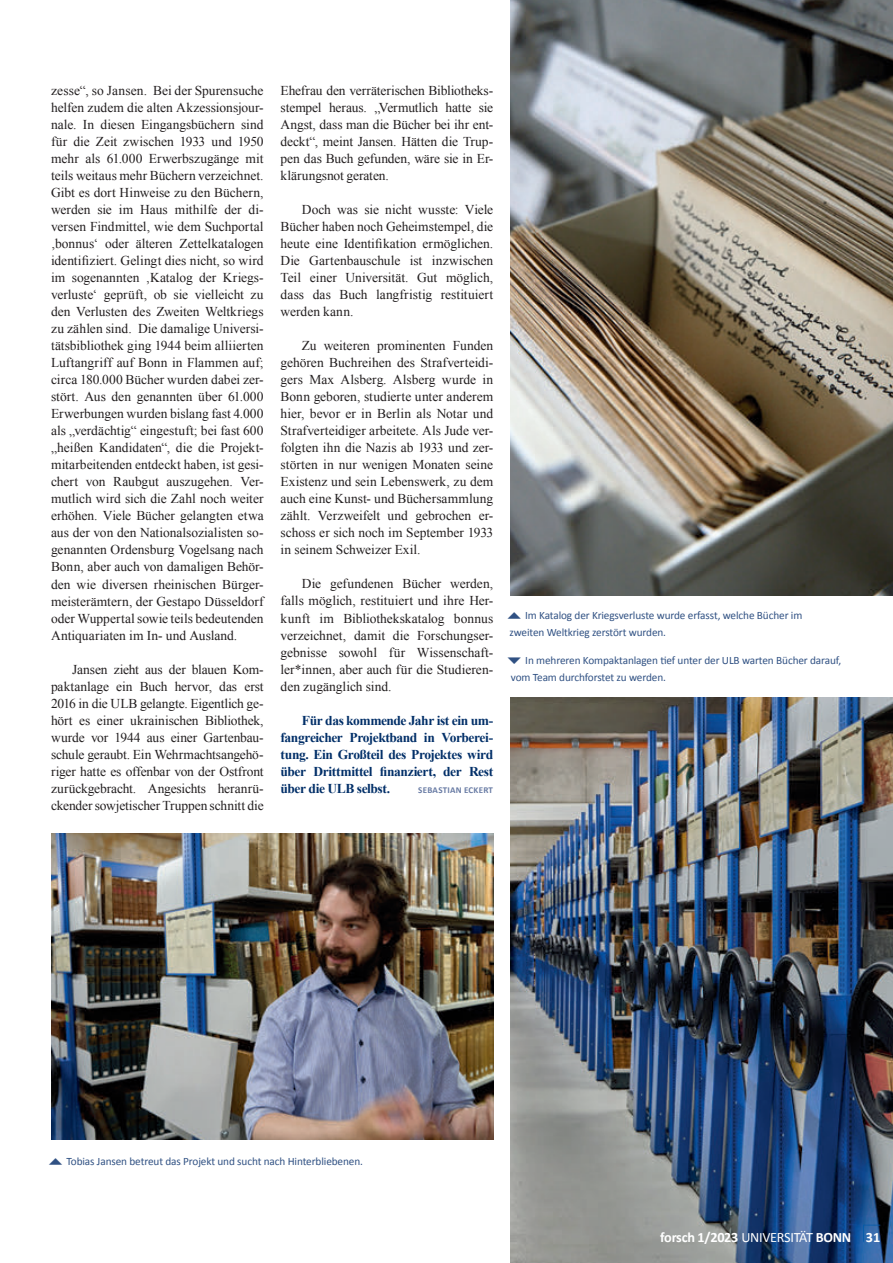
<style>
.page{position:relative;width:893px;height:1263px;background:#fff}
.page>*{position:absolute;margin:0;border:0;box-sizing:border-box;transform-origin:0 0}
.t1{font:700 14.25px "Calibri";letter-spacing:-.02em;color:#fff}
.t2{font:13.5px/17px "Times New Roman";letter-spacing:-.005em;color:#231f20;text-align:justify}
.t3{font:700 13.5px/17px "Times New Roman";letter-spacing:-.03em;color:#022f68;text-align:justify}
.t4{font:11.25px/17px "Calibri";letter-spacing:-.01em;color:#305183}
.t5{font:700 9px "Calibri";letter-spacing:.03em;color:#687ba4}
.s1{font-weight:400}
</style>
<div class="page">
<img style="left:510px;top:697px;width:383px;height:566px">
<img style="left:510px;top:0;width:383px;height:595px">
<svg style="left:863px;top:1225px;width:17px;height:17px"></svg>
<img style="left:51px;top:833px;width:442px;height:307px">
<p class="t2" style="left:51px;top:82px;width:214px">zesse“, so Jansen. Bei der Spurensuche helfen zudem die alten Akzessionsjour&shy;nale. In diesen Eingangsbüchern sind für die Zeit zwischen 1933 und 1950 mehr als 61.000 Erwerbszugänge mit teils weitaus mehr Büchern verzeichnet.<br>Gibt es dort Hinweise zu den Büchern, werden sie im Haus mithilfe der di&shy;versen Findmittel, wie dem Suchportal ‚bonnus‘ oder älteren Zettelkatalogen identifiziert. Gelingt dies nicht, so wird im sogenannten ‚Katalog der Kriegs&shy;verluste‘ geprüft, ob sie vielleicht zu den Verlusten des Zweiten Weltkriegs zu zählen sind. Die damalige Universi&shy;tätsbibliothek ging 1944 beim alliierten Luftangriff auf Bonn in Flammen auf; circa 180.000 Bücher wurden dabei zer&shy;stört. Aus den genannten über 61.000<br>Erwerbungen wurden bislang fast 4.000 als „verdächtig“ eingestuft; bei fast 600 „heißen Kandidaten“, die die Projekt&shy;mitarbeitenden entdeckt haben, ist gesi&shy;chert von Raubgut auszugehen. Ver&shy;mutlich wird sich die Zahl noch weiter erhöhen. Viele Bücher gelangten etwa aus der von den Nationalsozialisten so&shy;genannten Ordensburg Vogelsang nach Bonn, aber auch von damaligen Behör&shy;den wie diversen rheinischen Bürger&shy;meisterämtern, der Gestapo Düsseldorf oder Wuppertal sowie teils bedeutenden Antiquariaten im In- und Ausland.</p>
<p class="t2" style="left:51px;top:660px;width:214px;text-indent:21px">Jansen zieht aus der blauen Kom&shy;paktanlage ein Buch hervor, das erst 2016 in die ULB gelangte. Eigentlich ge&shy;hört es einer ukrainischen Bibliothek, wurde vor 1944 aus einer Gartenbau&shy;schule geraubt. Ein Wehrmachtsangehö&shy;riger hatte es offenbar von der Ostfront zurückgebracht. Angesichts heranrü&shy;ckender sowjetischer Truppen schnitt die</p>
<p class="t2" style="left:281px;top:82px;width:214px">Ehefrau den verräterischen Bibliotheks&shy;stempel heraus. „Vermutlich hatte sie Angst, dass man die Bücher bei ihr ent&shy;deckt“, meint Jansen. Hätten die Trup&shy;pen das Buch gefunden, wäre sie in Er&shy;klärungsnot geraten.</p>
<p class="t2" style="left:281px;top:201px;width:214px;text-indent:21px">Doch was sie nicht wusste: Viele Bücher haben noch Geheimstempel, die heute eine Identifikation ermöglichen.<br>Die Gartenbauschule ist inzwischen Teil einer Universität. Gut möglich, dass das Buch langfristig restituiert werden kann.</p>
<p class="t2" style="left:281px;top:337px;width:214px;text-indent:21px">Zu weiteren prominenten Funden gehören Buchreihen des Strafverteidi&shy;gers Max Alsberg. Alsberg wurde in Bonn geboren, studierte unter anderem hier, bevor er in Berlin als Notar und Strafverteidiger arbeitete. Als Jude ver&shy;folgten ihn die Nazis ab 1933 und zer&shy;störten in nur wenigen Monaten seine Existenz und sein Lebenswerk, zu dem auch eine Kunst- und Büchersammlung zählt. Verzweifelt und gebrochen er&shy;schoss er sich noch im September 1933 in seinem Schweizer Exil.</p>
<p class="t2" style="left:281px;top:575px;width:214px;text-indent:21px">Die gefundenen Bücher werden, falls möglich, restituiert und ihre Her&shy;kunft im Bibliothekskatalog bonnus verzeichnet, damit die Forschungser&shy;gebnisse sowohl für Wissenschaft&shy;ler*innen, aber auch für die Studieren&shy;den zugänglich sind.</p>
<p class="t3" style="left:281px;top:711px;width:214px;text-indent:21px">Für das kommende Jahr ist ein um&shy;fangreicher Projektband in Vorberei&shy;tung. Ein Großteil des Projektes wird über Drittmittel finanziert, der Rest über die ULB selbst.</p>
<p class="t5" style="left:418px;top:784px;width:76px">SEBASTIAN ECKERT</p>
<p class="t4" style="left:509px;top:607px;width:294px;text-indent:16px">Im Katalog der Kriegsverluste wurde erfasst, welche Bücher im zweiten Weltkrieg zerstört wurden.</p>
<p class="t4" style="left:511px;top:652px;width:332px;text-indent:14px">In mehreren Kompaktanlagen tief unter der ULB warten Bücher darauf, vom Team durchforstet zu werden.</p>
<p class="t4" style="left:67px;top:1152px;width:298px">Tobias Jansen betreut das Projekt und sucht nach Hinterbliebenen.</p>
<p class="t1" style="left:660px;top:1228px;width:221px">forsch 1/2023 <span class="s1">UNIVERSITÄT</span> BONN 31</p>
</div>
